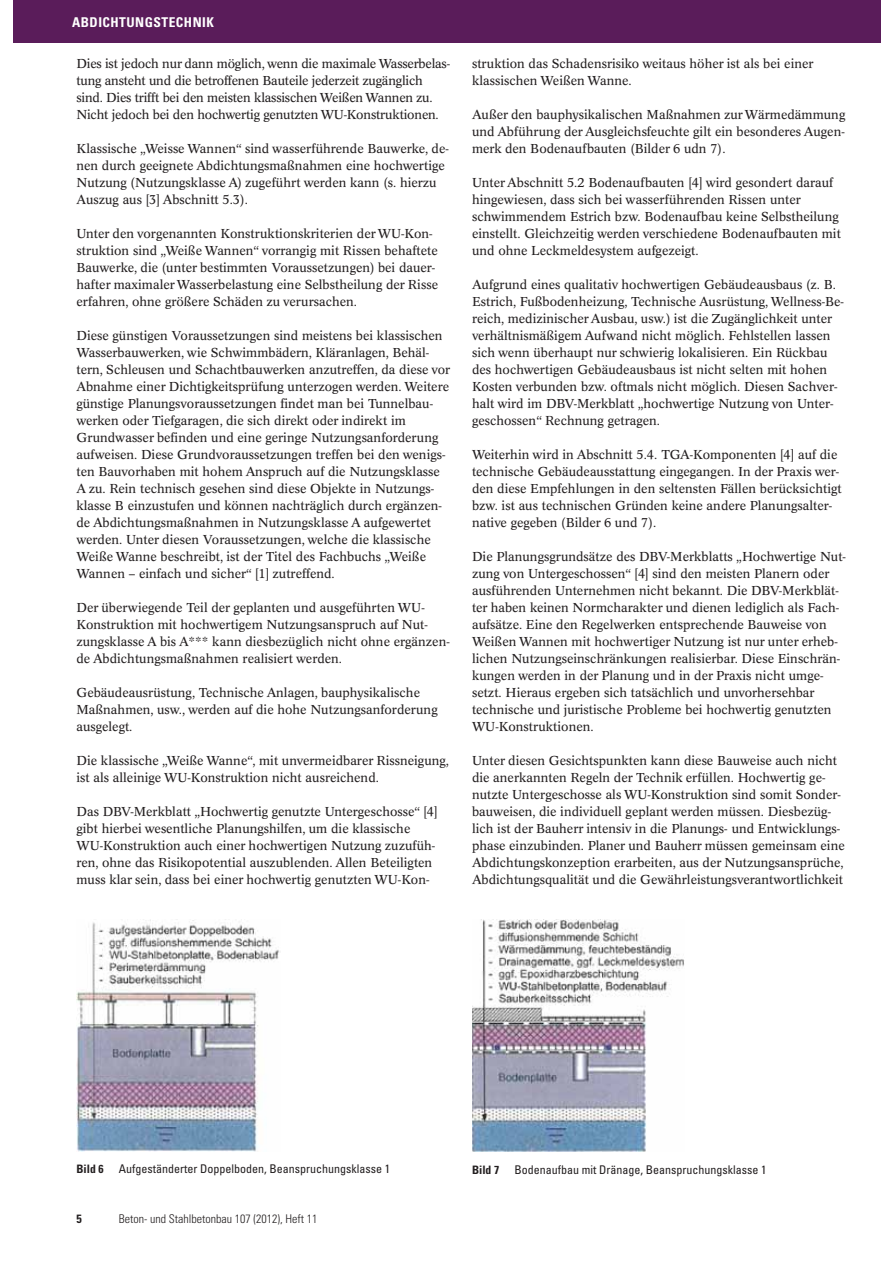
<style>
.page{position:relative;width:893px;height:1263px;background:#fff}
.page>*{position:absolute;margin:0;border:0;box-sizing:border-box;transform-origin:0 0}
.t1{font:700 condensed 13.5px "Univers LT Std";letter-spacing:.035em;color:#fff}
.t2{font:12.75px/17px "Concorde BQ";color:#221e1f}
.t3{font:condensed 12px "Univers LT Std";color:#221e1f}
.t4{font:300 condensed 12px "Univers LT Std";color:#221e1f}
.t5{font:700 condensed 12px "Univers LT Std";color:#221e1f}
.t6{font:700 condensed 11.55px "Univers LT Std";color:#221e1f}
</style>
<div class="page">
<div style="left:13px;top:0;width:867px;height:43px;background:#5a1c5a"></div>
<img style="left:76px;top:920px;width:203px;height:231px">
<img style="left:472px;top:919px;width:212px;height:232px">
<p class="t1" style="left:72px;top:16px;width:143px">ABDICHTUNGSTECHNIK</p>
<p class="t2" style="left:76px;top:56px;width:375px">Dies ist jedoch nur dann möglich, wenn die maximale Wasserbelas&shy;tung ansteht und die betroffenen Bauteile jederzeit zugänglich sind. Dies trifft bei den meisten klassischen Weißen Wannen zu.<br>Nicht jedoch bei den hochwertig genutzten WU-Konstruk tionen.</p>
<p class="t2" style="left:76px;top:141px;width:374px">Klassische „Weisse Wannen“ sind wasserführende Bauwerke, de&shy;nen durch geeignete Abdichtungsmaßnahmen eine hochwertige Nutzung (Nutzungsklasse A) zugeführt werden kann (s. hierzu Auszug aus [3] Abschnitt 5.3).</p>
<p class="t2" style="left:76px;top:226px;width:363px">Unter den vorgenannten Konstruktionskriterien der WU-Kon&shy;struktion sind „Weiße Wannen“ vorrangig mit Rissen behaftete Bauwerke, die (unter bestimmten Voraussetzungen) bei dauer&shy;hafter maximaler Wasserbelastung eine Selbstheilung der Risse erfahren, ohne größere Schäden zu verursachen.</p>
<p class="t2" style="left:76px;top:328px;width:375px">Diese günstigen Voraussetzungen sind meistens bei klassischen Wasserbauwerken, wie Schwimmbädern, Kläranlagen, Behäl&shy;tern, Schleusen und Schachtbauwerken anzutreffen, da diese vor Abnahme einer Dichtigkeitsprüfung unterzogen werden. Weitere günstige Planungsvoraussetzungen findet man bei Tunnelbau&shy;werken oder Tiefgaragen, die sich direkt oder indirekt im Grundwasser befinden und eine geringe Nutzungsanforderung aufweisen. Diese Grundvoraussetzungen treffen bei den wenigs&shy;ten Bauvorhaben mit hohem Anspruch auf die Nutzungsklasse A zu. Rein technisch gesehen sind diese Objekte in Nutzungs&shy;klasse B einzustufen und können nachträglich durch ergänzen&shy;de Abdichtungsmaßnahmen in Nutzungsklasse A aufgewertet werden. Unter diesen Voraussetzungen, welche die klassische Weiße Wanne beschreibt, ist der Titel des Fachbuchs „Weiße Wannen – einfach und sicher“ [1] zutreffend.</p>
<p class="t2" style="left:76px;top:600px;width:375px">Der überwiegende Teil der geplanten und ausgeführten WU-Konstruktion mit hochwertigem Nutzungsanspruch auf Nut&shy;zungsklasse A bis A*** kann diesbezüglich nicht ohne ergänzen&shy;de Abdichtungsmaßnahmen realisiert werden.</p>
<p class="t2" style="left:76px;top:685px;width:363px">Gebäudeausrüstung, Technische Anlagen, bauphysikalische<br>Maßnahmen, usw., werden auf die hohe Nutzungsanforderung ausgelegt.</p>
<p class="t2" style="left:76px;top:753px;width:374px">Die klassische „Weiße Wanne“, mit unvermeidbarer Riss neigung, ist als alleinige WU-Konstruktion nicht ausreichend.</p>
<p class="t2" style="left:76px;top:804px;width:363px">Das DBV-Merkblatt „Hochwertig genutzte Untergeschosse“ [4] gibt hierbei wesentliche Planungshilfen, um die klassische WU-Konstruktion auch einer hochwertigen Nutzung zuzufüh&shy;ren, ohne das Risikopotential auszublenden. Allen Beteiligten muss klar sein, dass bei einer hochwertig genutzten WU-Kon-</p>
<p class="t2" style="left:472px;top:56px;width:343px">struktion das Schadensrisiko weitaus höher ist als bei einer klassischen Weißen Wanne.</p>
<p class="t2" style="left:472px;top:107px;width:375px;text-align:justify">Außer den bauphysikalischen Maßnahmen zur Wärmedämmung und Abführung der Ausgleichsfeuchte gilt ein besonderes Augen&shy;merk den Bodenaufbauten (Bilder 6 udn 7).</p>
<p class="t2" style="left:472px;top:175px;width:370px">Unter Abschnitt 5.2 Bodenaufbauten [4] wird gesondert darauf hingewiesen, dass sich bei wasserführenden Rissen unter schwimmendem Estrich bzw. Bodenaufbau keine Selbstheilung einstellt. Gleichzeitig werden verschiedene Bodenaufbauten mit und ohne Leckmeldesystem aufgezeigt.</p>
<p class="t2" style="left:472px;top:277px;width:373px">Aufgrund eines qualitativ hochwertigen Gebäudeausbaus (z. B.<br>Estrich, Fußbodenheizung, Technische Ausrüstung, Wellness-Be&shy;reich, medizinischer Ausbau, usw.) ist die Zugänglichkeit unter verhältnismäßigem Aufwand nicht möglich. Fehlstellen lassen sich wenn überhaupt nur schwierig lokalisieren. Ein Rückbau des hochwertigen Gebäudeausbaus ist nicht selten mit hohen Kosten verbunden bzw. oftmals nicht möglich. Diesen Sachver&shy;halt wird im DBV-Merkblatt „hochwertige Nutzung von Unter - geschossen“ Rechnung getragen.</p>
<p class="t2" style="left:472px;top:447px;width:371px">Weiterhin wird in Abschnitt 5.4. TGA-Komponenten [4] auf die technische Gebäudeausstattung eingegangen. In der Praxis wer&shy;den diese Empfehlungen in den seltensten Fällen berücksichtigt bzw. ist aus technischen Gründen keine andere Planungsalter&shy;native gegeben (Bilder 6 und 7).</p>
<p class="t2" style="left:472px;top:549px;width:375px">Die Planungsgrundsätze des DBV-Merkblatts „Hochwertige Nut&shy;zung von Untergeschossen“ [4] sind den meisten Planern oder ausführenden Unternehmen nicht bekannt. Die DBV-Merkblät&shy;ter haben keinen Normcharakter und dienen lediglich als Fach&shy;aufsätze. Eine den Regelwerken entsprechende Bauweise von Weißen Wannen mit hochwertiger Nutzung ist nur unter erheb - lichen Nutzungseinschränkungen realisierbar. Diese Einschrän&shy;kungen werden in der Planung und in der Praxis nicht umge&shy;setzt. Hieraus ergeben sich tatsächlich und unvorhersehbar technische und juristische Probleme bei hochwertig genutzten WU-Konstruktionen.</p>
<p class="t2" style="left:472px;top:753px;width:374px">Unter diesen Gesichtspunkten kann diese Bauweise auch nicht die anerkannten Regeln der Technik erfüllen. Hochwertig ge&shy;nutzte Untergeschosse als WU-Konstruktion sind somit Sonder&shy;bauweisen, die individuell geplant werden müssen. Diesbezüg&shy;lich ist der Bauherr intensiv in die Planungs- und Entwicklungs&shy;phase einzubinden. Planer und Bauherr müssen gemeinsam eine Abdichtungskonzeption erarbeiten, aus der Nutzungsansprüche, Abdichtungsqualität und die Gewährleistungsverantwortlichkeit</p>
<p class="t6" style="left:76px;top:1164px;width:29px">Bild 6</p>
<p class="t3" style="left:119px;top:1164px;width:273px">Aufgeständerter Doppelboden, Beanspruchungsklasse 1</p>
<p class="t6" style="left:472px;top:1165px;width:29px">Bild 7</p>
<p class="t3" style="left:514px;top:1164px;width:253px">Bodenaufbau mit Dränage, Beanspruchungsklasse 1</p>
<p class="t5" style="left:76px;top:1214px;width:7px">5</p>
<p class="t4" style="left:119px;top:1212px;width:200px">Beton- und Stahlbetonbau 107 (2012), Heft 11</p>
</div>
